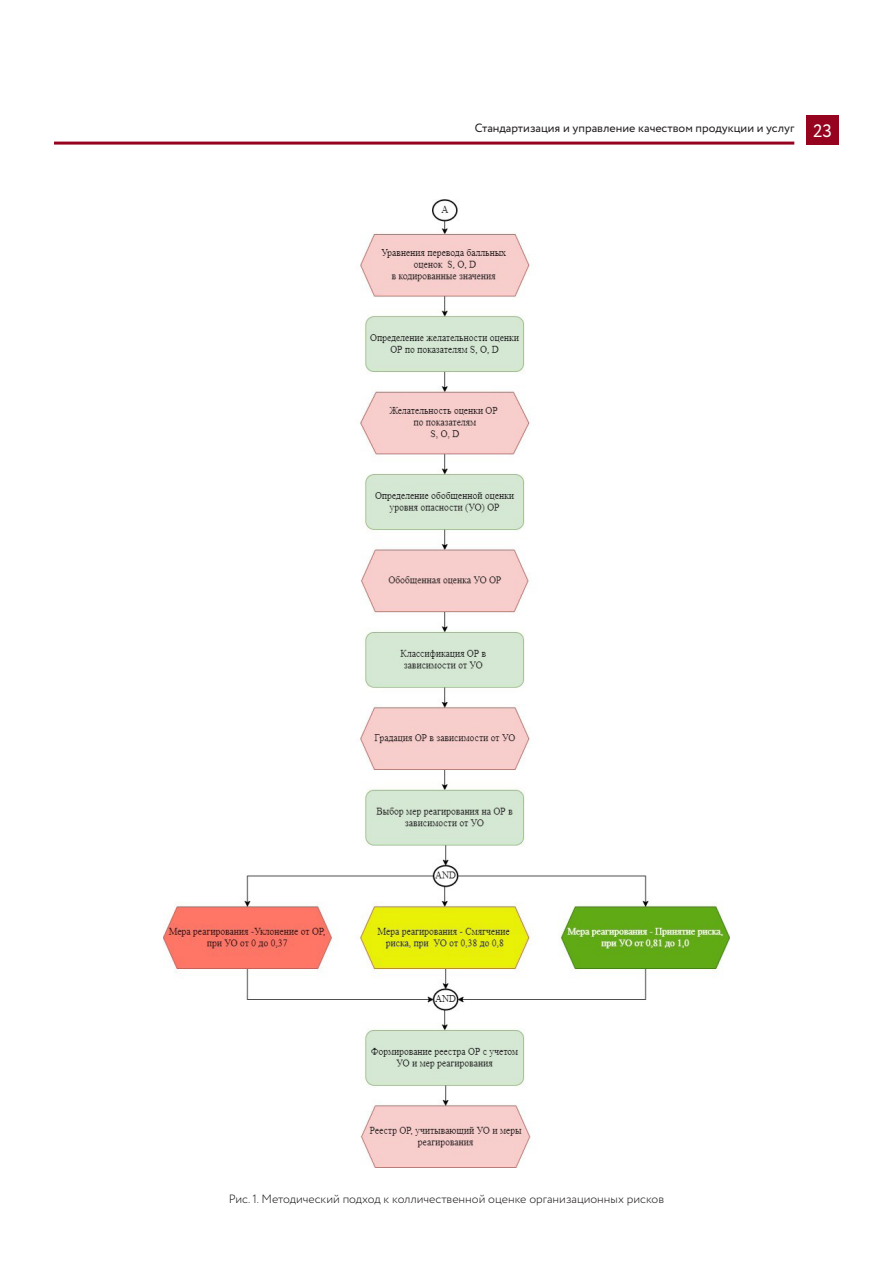
<style>
.page{position:relative;width:893px;height:1263px;background:#fff}
.page>*{position:absolute;margin:0;border:0;box-sizing:border-box;transform-origin:0 0}
.t1{font:18px "Circe";color:#fff}
.текст{font:300 12px "Circe";color:#231f20}
.t2{font:12px "Circe";color:#231f20}
</style>
<div class="page">
<div style="left:806px;top:115px;width:33px;height:30px;background:#96031f"></div>
<hr style="left:54px;top:142px;width:740px;height:3px;background:#96031f">
<img style="left:164px;top:200px;width:565px;height:967px">
<p class="t2" style="left:475px;top:120px;width:321px">Стандартизация и управление качеством продукции и услуг</p>
<h1 class="t1" style="left:813px;top:119px;width:21px">23</h1>
<p class="текст" style="left:229px;top:1191px;width:437px">Рис. 1. Методический подход к колличественной оценке организационных рисков</p>
</div>
